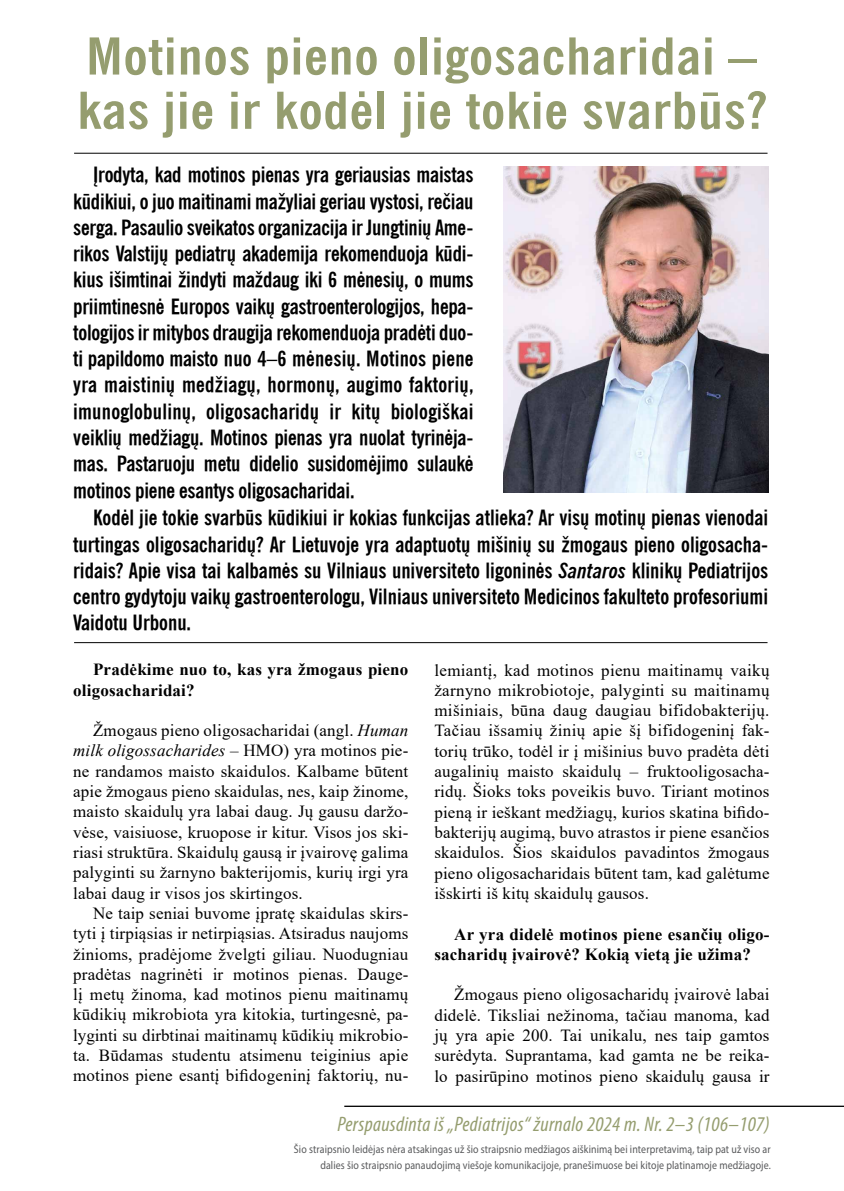
<style>
.page{position:relative;width:844px;height:1191px;background:#fff}
.page>*{position:absolute;margin:0;border:0;box-sizing:border-box;transform-origin:0 0}
.t1{font:700 condensed 50.75px/54.2px "News Gothic TL";letter-spacing:.015em;color:#959d6f;scale:1.12 1}
.t2{font:700 condensed 21px/26.2px "News Gothic TL";letter-spacing:-.01em;color:#000;text-align:justify}
.t3{font:italic condensed 21px "Myriad Pro";letter-spacing:.015em;color:#959d6f}
.t4{font:16.97px/20.3px "Times New Roman";letter-spacing:.01em;color:#000;text-align:justify}
.t5{font:700 16.97px/20.3px "Times New Roman";letter-spacing:.01em;color:#000}
.t6{font:11.38px/15.8px "Myriad Pro";letter-spacing:.01em;color:#58595b;text-align:right;scale:.87 1}
.s1{font-style:italic}
</style>
<div class="page">
<hr style="left:74px;top:642px;width:693px;height:1px;background:#000">
<hr style="left:74px;top:153px;width:693px;height:1px;background:#000">
<img style="left:503px;top:167px;width:265px;height:325px">
<hr style="left:344px;top:1105px;width:499px;height:2px;background:#000">
<h1 class="t1" style="left:77px;top:27px;width:616px">Motinos pieno oligosacharidai – kas jie ir kodėl jie tokie svarbūs?</h1>
<p class="t2" style="left:73px;top:161px;width:402px;text-indent:20px">Įrodyta, kad motinos pienas yra geriausias maistas kūdikiui, o juo maitinami mažyliai geriau vystosi, rečiau serga. Pasaulio sveikatos organizacija ir Jungtinių Ame&shy;rikos Valstijų pediatrų akademija rekomenduoja kūdi&shy;kius išimtinai žindyti maždaug iki 6 mėnesių, o mums priimtinesnė Europos vaikų gastroenterologijos, hepa&shy;tologijos ir mitybos draugija rekomenduoja pradėti duo&shy;ti papildomo maisto nuo 4–6 mėnesių. Motinos piene yra maistinių medžiagų, hormonų, augimo faktorių, imunoglobulinų, oligosacharidų ir kitų biologiškai veiklių medžiagų. Motinos pienas yra nuolat tyrinėja&shy;mas. Pastaruoju metu didelio susidomėjimo sulaukė motinos piene esantys oligosacharidai.</p>
<p class="t2" style="left:73px;top:504px;width:696px;text-indent:20px">Kodėl jie tokie svarbūs kūdikiui ir kokias funkcijas atlieka? Ar visų motinų pienas vienodai turtingas oligosacharidų? Ar Lietuvoje yra adaptuotų mišinių su žmogaus pieno oligosacha&shy;ridais? Apie visa tai kalbamės su Vilniaus universiteto ligoninės <span class="s1">Santaros</span> klinikų Pediatrijos centro gydytoju vaikų gastroenterologu, Vilniaus universiteto Medicinos fakulteto profesoriumi Vaidotu Urbonu.</p>
<p class="t5" style="left:73px;top:659px;width:336px;text-indent:20px">Pradėkime nuo to, kas yra žmogaus pieno oligosacharidai?</p>
<p class="t4" style="left:73px;top:720px;width:336px;text-indent:20px">Žmogaus pieno oligosacharidai (angl. <span class="s1">Human milk oligossacharides</span> – HMO) yra motinos pie&shy;ne randamos maisto skaidulos. Kalbame būtent apie žmogaus pieno skaidulas, nes, kaip žinome, maisto skaidulų yra labai daug. Jų gausu daržo&shy;vėse, vaisiuose, kruopose ir kitur. Visos jos ski&shy;riasi struktūra. Skaidulų gausą ir įvairovę galima palyginti su žarnyno bakterijomis, kurių irgi yra labai daug ir visos jos skirtingos.</p>
<p class="t4" style="left:73px;top:902px;width:336px;text-indent:20px">Ne taip seniai buvome įpratę skaidulas skirs&shy;tyti į tirpiąsias ir netirpiąsias. Atsiradus naujoms žinioms, pradėjome žvelgti giliau. Nuodugniau pradėtas nagrinėti ir motinos pienas. Dauge&shy;lį metų žinoma, kad motinos pienu maitinamų kūdikių mikrobiota yra kitokia, turtingesnė, pa&shy;lyginti su dirbtinai maitinamų kūdikių mikrobio&shy;ta. Būdamas studentu atsimenu teiginius apie motinos piene esantį bifidogeninį faktorių, nu-</p>
<p class="t4" style="left:434px;top:659px;width:336px">lemiantį, kad motinos pienu maitinamų vaikų žarnyno mikrobiotoje, palyginti su maitinamų mišiniais, būna daug daugiau bifidobakterijų.<br>Tačiau išsamių žinių apie šį bifidogeninį fak&shy;torių trūko, todėl ir į mišinius buvo pradėta dėti augalinių maisto skaidulų – fruktooligosacha&shy;ridų. Šioks toks poveikis buvo. Tiriant motinos pieną ir ieškant medžiagų, kurios skatina bifido&shy;bakterijų augimą, buvo atrastos ir piene esančios skaidulos. Šios skaidulos pavadintos žmogaus pieno oligosacharidais būtent tam, kad galėtume išskirti iš kitų skaidulų gausos.</p>
<p class="t5" style="left:434px;top:923px;width:336px;text-indent:20px">Ar yra didelė motinos piene esančių oligo&shy;sacharidų įvairovė? Kokią vietą jie užima?</p>
<p class="t4" style="left:434px;top:984px;width:336px;text-indent:20px">Žmogaus pieno oligosacharidų įvairovė labai didelė. Tiksliai nežinoma, tačiau manoma, kad jų yra apie 200. Tai unikalu, nes taip gamtos surėdyta. Suprantama, kad gamta ne be reika&shy;lo pasirūpino motinos pieno skaidulų gausa ir</p>
<p class="t3" style="left:337px;top:1111px;width:434px">Perspausdinta iš „Pediatrijos“ žurnalo 2024 m. Nr. 2–3 (106–107)</p>
<p class="t6" style="left:294px;top:1141px;width:549px">Šio straipsnio leidėjas nėra atsakingas už šio straipsnio medžiagos aiškinimą bei interpretavimą, taip pat už viso ar dalies šio straipsnio panaudojimą viešoje komunikacijoje, pranešimuose bei kitoje platinamoje medžiagoje.</p>
</div>
